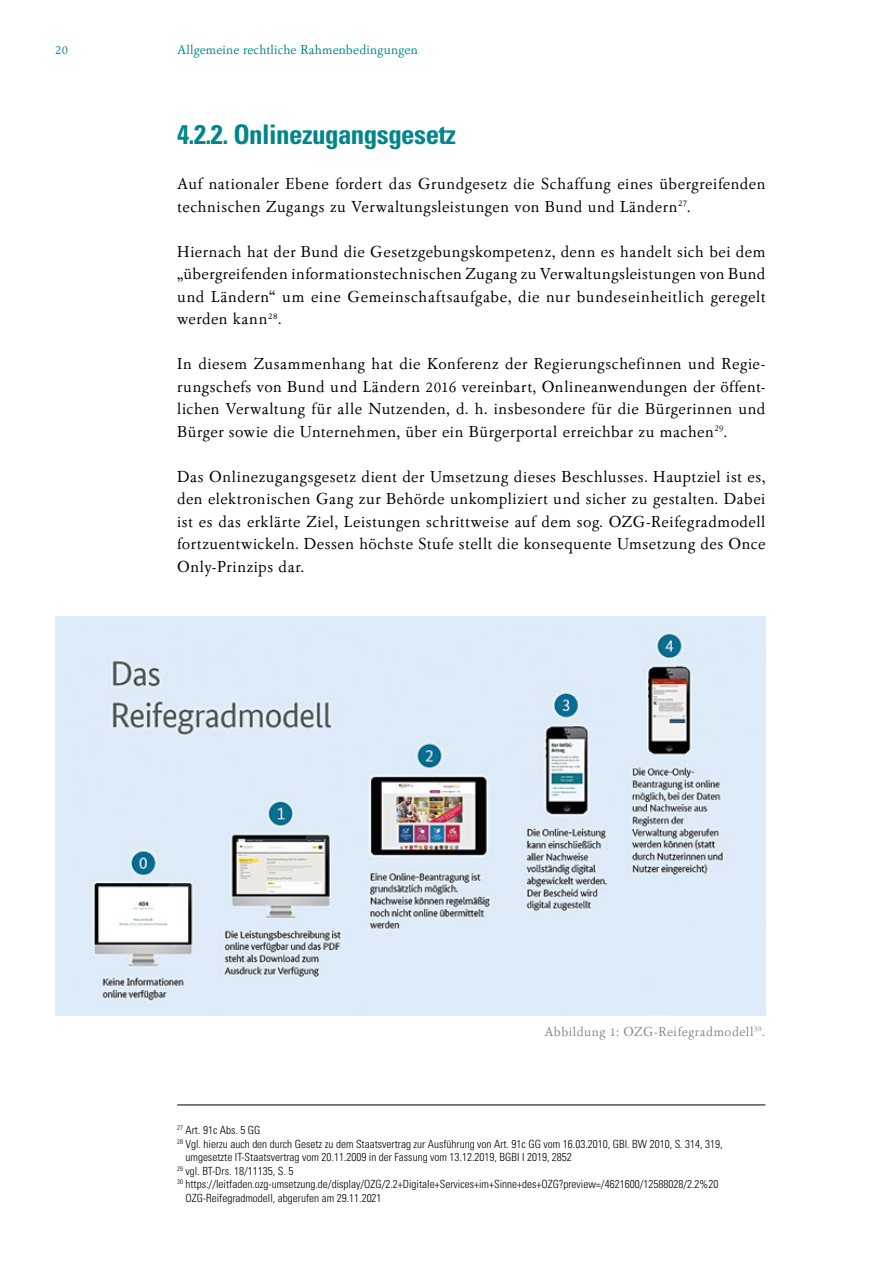
<style>
.page{position:relative;width:893px;height:1263px;background:#fff}
.page>*{position:absolute;margin:0;border:0;box-sizing:border-box;transform-origin:0 0}
.t1{font:700 condensed 27px "Univers";letter-spacing:-.02em;color:#00858c}
.t2{font:16.5px/22.5px "Garamont Amst SB";letter-spacing:.03em;color:#000;text-align:justify}
.t3{font:13.5px "Garamont Amst SB";letter-spacing:.01em;color:#00858c}
.t4{font:13.5px "Garamont Amst SB";letter-spacing:.04em;color:#878787}
.t5{font:300 condensed 11.25px "Univers";color:#000}
</style>
<div class="page">
<hr style="left:177px;top:1105px;width:588px;height:1px;background:#000">
<img style="left:56px;top:617px;width:709px;height:399px">
<p class="t3" style="left:55px;top:42px;width:14px">20</p>
<p class="t3" style="left:177px;top:42px;width:242px">Allgemeine rechtliche Rahmenbedingungen</p>
<h1 class="t1" style="left:177px;top:118px;width:280px">4.2.2. Onlinezugangsgesetz</h1>
<p class="t2" style="left:177px;top:173px;width:590px">Auf nationaler Ebene fordert das Grundgesetz die Schaffung eines übergreifenden technischen Zugangs zu Verwaltungsleistungen von Bund und Ländern<sup>27</sup>.</p>
<p class="t2" style="left:177px;top:240px;width:590px">Hiernach hat der Bund die Gesetzgebungskompetenz, denn es handelt sich bei dem „übergreifenden informationstechnischen Zugang zu Verwaltungsleistungen von Bund und Ländern“ um eine Gemeinschaftsaufgabe, die nur bundeseinheitlich geregelt werden kann<sup>28</sup>.</p>
<p class="t2" style="left:177px;top:353px;width:590px">In diesem Zusammenhang hat die Konferenz der Regierungschefinnen und Regie&shy;rungschefs von Bund und Ländern 2016 vereinbart, Onlineanwendungen der öffent&shy;lichen Verwaltung für alle Nutzenden, d. h. insbesondere für die Bürgerinnen und Bürger sowie die Unternehmen, über ein Bürgerportal erreichbar zu machen<sup>29</sup>.</p>
<p class="t2" style="left:177px;top:465px;width:590px">Das Onlinezugangsgesetz dient der Umsetzung dieses Beschlusses. Hauptziel ist es, den elektronischen Gang zur Behörde unkompliziert und sicher zu gestalten. Dabei ist es das erklärte Ziel, Leistungen schrittweise auf dem sog. OZG-Reifegradmodell fortzuentwickeln. Dessen höchste Stufe stellt die konsequente Umsetzung des Once Only-Prinzips dar.</p>
<p class="t4" style="left:544px;top:1023px;width:222px">Abbildung 1: OZG-Reifegradmodell<sup>30</sup>.</p>
<p class="t5" style="left:177px;top:1123px;width:85px"><sup>27</sup> Art. 91c Abs. 5 GG</p>
<p class="t5" style="left:177px;top:1137px;width:547px"><sup>28</sup> Vgl. hierzu auch den durch Gesetz zu dem Staatsvertrag zur Ausführung von Art. 91c GG vom 16.03.2010, GBl. BW 2010, S. 314, 319,</p>
<p class="t5" style="left:185px;top:1150px;width:388px">umgesetzte IT-Staatsvertrag vom 20.11.2009 in der Fassung vom 13.12.2019, BGBl I 2019, 2852</p>
<p class="t5" style="left:177px;top:1164px;width:118px"><sup>29</sup> vgl. BT-Drs. 18/11135, S. 5</p>
<p class="t5" style="left:177px;top:1177px;width:543px"><sup>30</sup> https://leitfaden.ozg-umsetzung.de/display/OZG/2.2+Digitale+Services+im+Sinne+des+OZG?preview=/4621600/12588028/2.2%20</p>
<p class="t5" style="left:185px;top:1191px;width:198px">OZG-Reifegradmodell, abgerufen am 29.11.2021</p>
</div>
